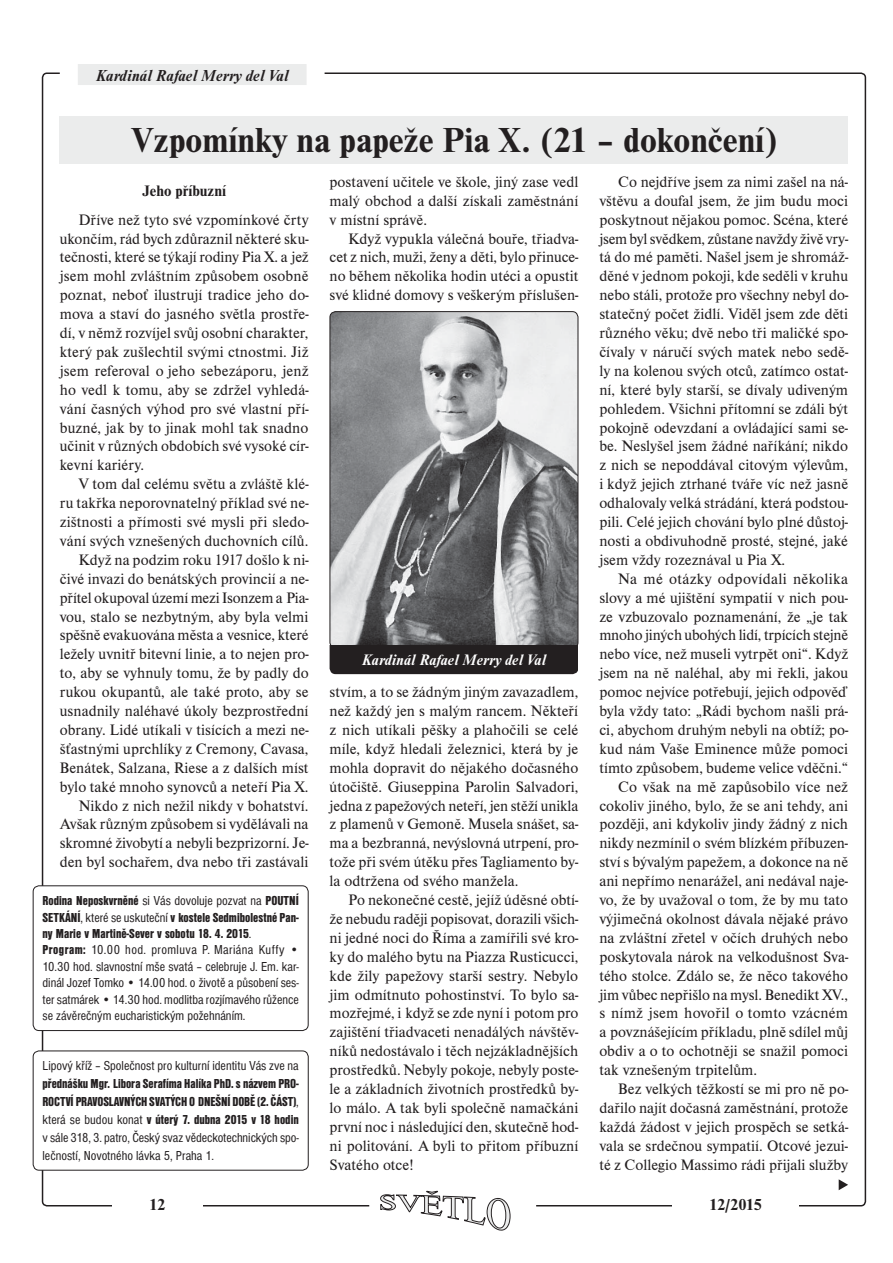
<style>
.page{position:relative;width:893px;height:1263px;background:#fff}
.page>*{position:absolute;margin:0;border:0;box-sizing:border-box;transform-origin:0 0}
.t1{font:700 36px "Nimbus Rom DEE";color:#231f20}
.t2{font:italic 700 16.5px "Nimbus Rom DEE";color:#231f20}
.t3{font:700 16.5px "Nimbus Rom DEE";letter-spacing:-.02em;color:#231f20}
.t4{font:15.75px/18.9px "Nimbus Rom DEE";color:#231f20;text-align:justify}
.t5{font:15.75px "Nimbus Rom DEE";letter-spacing:.02em;color:#231f20}
.t6{font:italic 700 15.75px "Nimbus Rom DEE";color:#fff}
.t7{font:700 15.75px "Nimbus Rom DEE";color:#231f20}
.t8{font:condensed 13.5px/16.4px "Nimbus San DEE";color:#231f20}
.t9{font:13.5px/17.9px "Nimbus San DEE Blac Cond";color:#231f20;text-align:justify}
.s1{font-family:"Nimbus San DEE";font-stretch:condensed}
.s2{font-family:"Nimbus San DEE Blac Cond";font-stretch:normal}
</style>
<div class="page">
<svg style="left:380px;top:1191px;width:130px;height:40px"></svg>
<svg style="left:838px;top:1179px;width:10px;height:11px"></svg>
<div style="left:60px;top:116px;width:788px;height:48px;background:#ebecec"></div>
<div style="left:78px;top:64px;width:228px;height:21px;background:#ebecec"></div>
<img style="left:330px;top:312px;width:248px;height:336px;border-radius:6px">
<div style="left:329px;top:311px;width:249px;height:338px;border:1px solid #231f20;border-radius:6px"></div>
<div style="left:329px;top:645px;width:249px;height:29px;background:#231f20"></div>
<div style="left:33px;top:1051px;width:275px;height:120px;border:1px solid #231f20;border-radius:6px"></div>
<div style="left:33px;top:885px;width:275px;height:146px;border:1px solid #231f20;border-radius:6px"></div>
<p class="t2" style="left:96px;top:69px;width:194px">Kardinál Rafael Merry del Val</p>
<h1 class="t1" style="left:131px;top:126px;width:647px">Vzpomínky na papeže Pia X. (21 – dokončení)</h1>
<p class="t7" style="left:142px;top:184px;width:85px">Jeho příbuzní</p>
<p class="t4" style="left:60px;top:211px;width:250px;text-indent:19px">Dříve než tyto své vzpomínkové črty ukončím, rád bych zdůraznil některé sku&shy;tečnosti, které se týkají rodiny Pia X. a jež jsem mohl zvláštním způsobem osobně poznat, neboť ilustrují tradice jeho do&shy;mova a staví do jasného světla prostře&shy;dí, v němž rozvíjel svůj osobní charakter, který pak zušlechtil svými ctnostmi. Již jsem referoval o jeho sebezáporu, jenž ho vedl k tomu, aby se zdržel vyhledá&shy;vání časných výhod pro své vlastní pří&shy;buzné, jak by to jinak mohl tak snadno učinit v různých obdobích své vysoké cír&shy;kevní kariéry.</p>
<p class="t4" style="left:60px;top:476px;width:250px;text-align:right">V tom dal celému světu a zvláště klé-<br>ru takřka neporovnatelný příklad své ne&shy;zištnosti a přímosti své mysli při sledo&shy;vání svých vznešených duchovních cílů.<br>Když na podzim roku 1917 došlo k ni&shy;čivé invazi do benátských provincií a ne&shy;přítel okupoval území mezi Isonzem a Pia&shy;vou, stalo se nezbytným, aby byla velmi spěšně evakuována města a vesnice, které ležely uvnitř bitevní linie, a to nejen pro&shy;to, aby se vyhnuly tomu, že by padly do rukou okupantů, ale také proto, aby se usnadnily naléhavé úkoly bezprostřední obrany. Lidé utíkali v tisících a mezi ne&shy;šťastnými uprchlíky z Cremony, Cavasa, Benátek, Salzana, Riese a z dalších míst bylo také mnoho synovců a neteří Pia X.<br>Nikdo z nich nežil nikdy v bohatství.<br>Avšak různým způsobem si vydělávali na skromné živobytí a nebyli bezprizorní. Je&shy;den byl sochařem, dva nebo tři zastávali</p>
<p class="t9" style="left:43px;top:893px;width:258px;line-height:16.4px">Rodina Neposkvrněné <span class="s1">si Vás dovoluje pozvat na</span> POUTNÍ SETKÁNÍ<span class="s1">, které se uskuteční</span> v kostele Sedmibolestné Pan&shy;ny Marie v Martině-Sever v sobotu 18. 4. 2015<span class="s1">.</span></p>
<p class="t8" style="left:43px;top:943px;width:258px;text-align:justify"><span class="s2">Program:</span> 10.00 hod. promluva P. Mariána Kuffy • 10.30 hod. slavnostní mše svatá – celebruje J. Em. kar&shy;dinál Jozef Tomko • 14.00 hod. o životě a působení ses&shy;ter satmárek • 14.30 hod. modlitba rozjímavého růžence se závěrečným eucharistickým požehnáním.</p>
<p class="t8" style="left:43px;top:1059px;width:258px">Lipový kříž – Společnost pro kulturní identitu Vás zve na</p>
<p class="t9" style="left:43px;top:1075px;width:258px">přednášku Mgr. Libora Serafíma Halíka PhD. s názvem PRO-ROCTVÍ PRAVOSLAVNÝCH SVATÝCH O DNEŠNÍ DOBĚ (2. ČÁST)<span class="s1">, která se budou konat</span> v úterý 7. dubna 2015 v 18 hodin</p>
<p class="t8" style="left:43px;top:1130px;width:258px;line-height:17.9px">v sále 318, 3. patro, Český svaz vědeckotechnických spo&shy;lečností, Novotného lávka 5, Praha 1.</p>
<p class="t4" style="left:329px;top:173px;width:250px">postavení učitele ve škole, jiný zase vedl malý obchod a další získali zaměstnání v místní správě.</p>
<p class="t4" style="left:329px;top:230px;width:250px;text-indent:19px">Když vypukla válečná bouře, třiadva&shy;cet z nich, muži, ženy a děti, bylo přinuce&shy;no během několika hodin utéci a opustit své klidné domovy s veškerým příslušen-</p>
<p class="t6" style="left:362px;top:653px;width:185px">Kardinál Rafael Merry del Val</p>
<p class="t4" style="left:329px;top:684px;width:250px">stvím, a to se žádným jiným zavazadlem, než každý jen s malým rancem. Někteří z nich utíkali pěšky a plahočili se celé míle, když hledali železnici, která by je mohla dopravit do nějakého dočasného útočiš tě. Giuseppina Parolin Salvadori, jedna z papežových neteří, jen stěží unikla z plamenů v Gemoně. Musela snášet, sa&shy;ma a bezbranná, nevýslovná utrpení, pro&shy;tože při svém útěku přes Tagliamento by&shy;la odtržena od svého manžela.</p>
<p class="t4" style="left:329px;top:892px;width:250px;text-indent:19px">Po nekonečné cestě, jejíž úděsné obtí&shy;že nebudu raději popisovat, dorazili všich&shy;ni jedné noci do Říma a zamířili své kro&shy;ky do malého bytu na Piazza Rusticucci, kde žily papežovy starší sestry. Nebylo jim odmítnuto pohostinství. To bylo sa&shy;mozřejmé, i když se zde nyní i potom pro zajištění třiadvaceti nenadálých návštěv&shy;níků nedostávalo i těch nejzákladnějších prostředků. Nebyly pokoje, nebyly poste&shy;le a základních životních prostředků by&shy;lo málo. A tak byli společně namačkáni první noc i následující den, skutečně hod&shy;ni politování. A byli to přitom příbuzní Svatého otce!</p>
<p class="t4" style="left:599px;top:173px;width:250px;text-indent:19px">Co nejdříve jsem za nimi zašel na ná&shy;vštěvu a doufal jsem, že jim budu moci poskytnout nějakou pomoc. Scéna, které jsem byl svědkem, zůstane navždy živě vry&shy;tá do mé paměti. Našel jsem je shromáž&shy;děné v jednom pokoji, kde seděli v kruhu nebo stáli, protože pro všechny nebyl do&shy;statečný počet židlí. Viděl jsem zde děti různého věku; dvě nebo tři maličké spo&shy;čívaly v náručí svých matek nebo sedě&shy;ly na kolenou svých otců, zatímco ostat&shy;ní, které byly starší, se dívaly udiveným pohledem. Všichni přítomní se zdáli být pokojně odevzdaní a ovládající sami se&shy;be. Neslyšel jsem žádné naříkání; nikdo z nich se nepoddával citovým výlevům, i když jejich ztrhané tváře víc než jasně odhalovaly velká strádání, která podstou&shy;pili. Celé jejich chování bylo plné důstoj&shy;nosti a obdivuhodně prosté, stejné, jaké jsem vždy rozeznával u Pia X.</p>
<p class="t5" style="left:618px;top:572px;width:231px">Na mé otázky odpovídali několika</p>
<p class="t4" style="left:599px;top:589px;width:250px">slovy a mé ujištění sympatií v nich pou-</p>
<p class="t4" style="left:599px;top:608px;width:250px">ze vzbuzovalo poznamenání, že „je tak</p>
<p class="t4" style="left:599px;top:627px;width:250px">mnoho jiných ubohých lidí, trpících stejně</p>
<p class="t4" style="left:599px;top:646px;width:250px">nebo více, než museli vytrpět oni“. Když</p>
<p class="t4" style="left:599px;top:665px;width:250px">jsem na ně naléhal, aby mi řekli, jakou</p>
<p class="t4" style="left:599px;top:684px;width:250px">pomoc nejvíce potřebují, jejich odpověď</p>
<p class="t4" style="left:599px;top:703px;width:250px">byla vždy tato: „Rádi bychom našli prá-</p>
<p class="t4" style="left:599px;top:722px;width:250px">ci, abychom druhým nebyli na obtíž; po-</p>
<p class="t4" style="left:599px;top:740px;width:250px">kud nám Vaše Eminence může pomoci</p>
<p class="t4" style="left:599px;top:759px;width:250px">tímto způsobem, budeme velice vděčni.“</p>
<p class="t4" style="left:618px;top:778px;width:231px">Co však na mě zapůsobilo více než</p>
<p class="t4" style="left:599px;top:797px;width:250px">cokoliv jiného, bylo, že se ani tehdy, ani</p>
<p class="t4" style="left:599px;top:816px;width:250px">později, ani kdykoliv jindy žádný z nich</p>
<p class="t4" style="left:599px;top:835px;width:250px">nikdy nezmínil o svém blízkém příbuzen-</p>
<p class="t4" style="left:599px;top:854px;width:250px">ství s bývalým papežem, a dokonce na ně</p>
<p class="t4" style="left:599px;top:873px;width:250px">ani nepřímo nenarážel, ani nedával naje-</p>
<p class="t4" style="left:599px;top:892px;width:250px">vo, že by uvažoval o tom, že by mu tato</p>
<p class="t4" style="left:599px;top:911px;width:250px">výjimečná okolnost dávala nějaké právo</p>
<p class="t4" style="left:599px;top:929px;width:250px">na zvláštní zřetel v očích druhých nebo</p>
<p class="t4" style="left:599px;top:948px;width:250px">poskytovala nárok na velkodušnost Sva-</p>
<p class="t4" style="left:599px;top:967px;width:250px">tého stolce. Zdálo se, že něco takového</p>
<p class="t4" style="left:599px;top:986px;width:250px">jim vůbec nepřišlo na mysl. Benedikt XV.,</p>
<p class="t4" style="left:599px;top:1005px;width:250px">s nímž jsem hovořil o tomto vzácném</p>
<p class="t4" style="left:599px;top:1024px;width:250px">a povznášejícím příkladu, plně sdílel můj</p>
<p class="t4" style="left:599px;top:1043px;width:250px">obdiv a o to ochotněji se snažil pomoci</p>
<p class="t4" style="left:599px;top:1062px;width:159px">tak vznešeným trpitelům.</p>
<p class="t4" style="left:618px;top:1081px;width:231px">Bez velkých těžkostí se mi pro ně po-</p>
<p class="t4" style="left:599px;top:1100px;width:250px">dařilo najít dočasná zaměstnání, protože</p>
<p class="t4" style="left:599px;top:1118px;width:250px">každá žádost v jejich prospěch se setká-</p>
<p class="t4" style="left:599px;top:1137px;width:250px">vala se srdečnou sympatií. Otcové jezui-</p>
<p class="t4" style="left:599px;top:1156px;width:250px">té z Collegio Massimo rádi přijali služby</p>
<p class="t3" style="left:149px;top:1198px;width:18px">12</p>
<p class="t3" style="left:709px;top:1198px;width:54px">12/2015</p>
</div>
